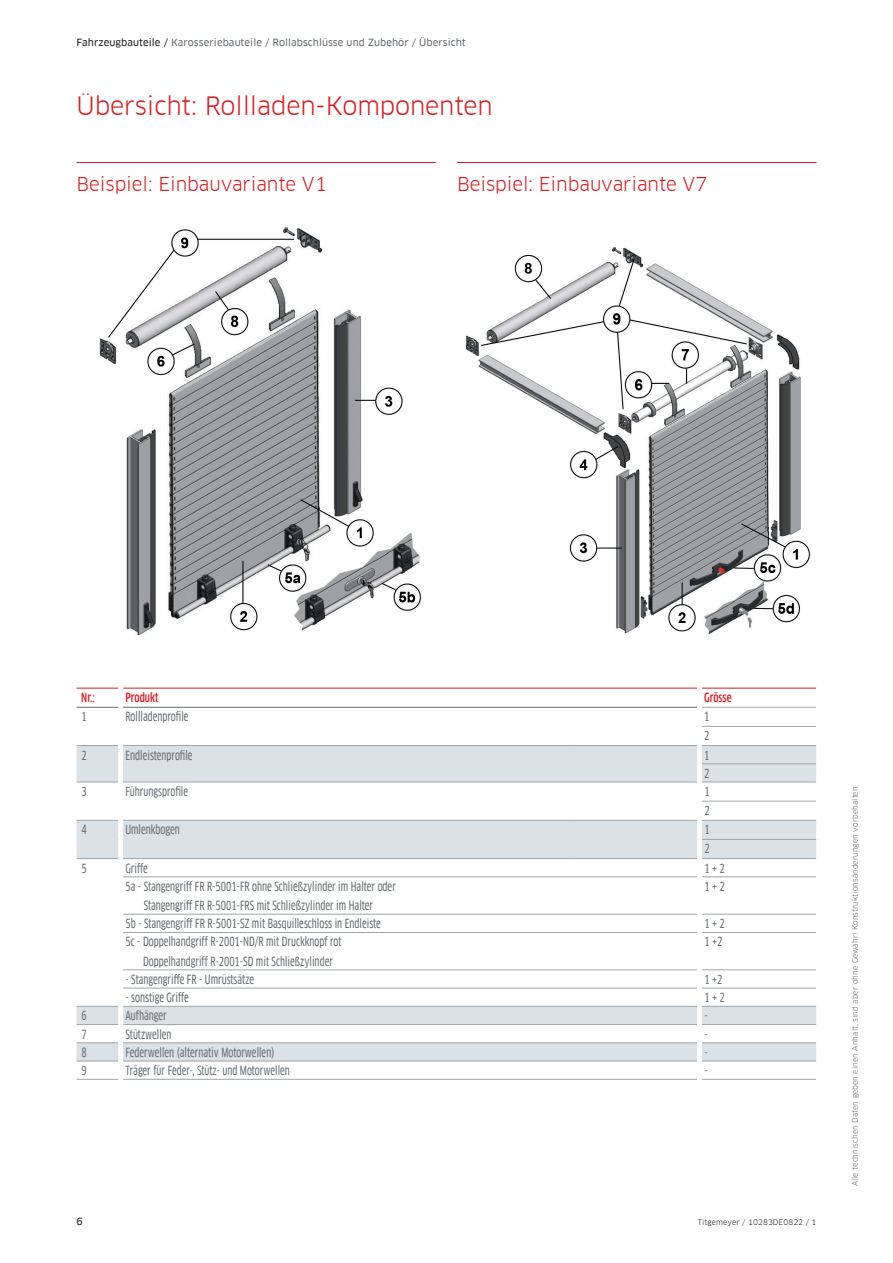
<style>
.page{position:relative;width:893px;height:1263px;background:#fff}
.page>*{position:absolute;margin:0;border:0;box-sizing:border-box;transform-origin:0 0}
.t1{font:24.75px "Clan Offc Pro";letter-spacing:-.005em;color:#d81c23}
.t2{font:18.75px "Clan Offc Pro";letter-spacing:-.005em;color:#d81c23}
.t3{font:12.3px/19.2px "Clan Offc Pro Cond News";color:#666b70}
.t4{font:500 condensed 12.3px "Clan Offc Pro";color:#d81c23}
.t5{font:9.75px "Clan Offc Pro News";letter-spacing:.01em;color:#666b70}
.t6{font:9.75px "Clan Offc Pro News";color:#231f20}
.t7{font:7.5px "Clan Offc Pro";letter-spacing:.01em;color:#666b70}
.t8{font:7.5px "Clan Offc Pro";letter-spacing:.01em;color:#231f20}
.s1{color:#231f20}
</style>
<div class="page">
<hr style="left:77px;top:162px;width:359px;height:1px;background:#d81c23">
<hr style="left:457px;top:162px;width:359px;height:1px;background:#d81c23">
<svg style="left:77px;top:746px;width:739px;height:315px"></svg>
<hr style="left:77px;top:688px;width:41px;height:1px;background:#d81c23">
<hr style="left:123px;top:688px;width:448px;height:1px;background:#d81c23">
<hr style="left:571px;top:688px;width:126px;height:1px;background:#d81c23">
<hr style="left:702px;top:688px;width:114px;height:1px;background:#d81c23">
<hr style="left:77px;top:707px;width:41px;height:1px;background:#666b70">
<hr style="left:123px;top:707px;width:448px;height:1px;background:#666b70">
<hr style="left:571px;top:707px;width:126px;height:1px;background:#666b70">
<hr style="left:77px;top:745px;width:41px;height:1px;background:#9da5ab">
<hr style="left:123px;top:745px;width:448px;height:1px;background:#9da5ab">
<hr style="left:571px;top:745px;width:126px;height:1px;background:#9da5ab">
<hr style="left:77px;top:782px;width:41px;height:1px;background:#9da5ab">
<hr style="left:123px;top:782px;width:448px;height:1px;background:#9da5ab">
<hr style="left:571px;top:782px;width:126px;height:1px;background:#9da5ab">
<hr style="left:77px;top:820px;width:41px;height:1px;background:#9da5ab">
<hr style="left:123px;top:820px;width:448px;height:1px;background:#9da5ab">
<hr style="left:571px;top:820px;width:126px;height:1px;background:#9da5ab">
<hr style="left:77px;top:858px;width:41px;height:1px;background:#9da5ab">
<hr style="left:123px;top:858px;width:448px;height:1px;background:#9da5ab">
<hr style="left:571px;top:858px;width:126px;height:1px;background:#9da5ab">
<hr style="left:123px;top:876px;width:448px;height:1px;background:#9da5ab">
<hr style="left:571px;top:876px;width:126px;height:1px;background:#9da5ab">
<hr style="left:123px;top:914px;width:448px;height:1px;background:#9da5ab">
<hr style="left:571px;top:914px;width:126px;height:1px;background:#9da5ab">
<hr style="left:123px;top:932px;width:448px;height:1px;background:#9da5ab">
<hr style="left:571px;top:932px;width:126px;height:1px;background:#9da5ab">
<hr style="left:123px;top:969px;width:448px;height:1px;background:#9da5ab">
<hr style="left:571px;top:969px;width:126px;height:1px;background:#9da5ab">
<hr style="left:123px;top:988px;width:448px;height:1px;background:#9da5ab">
<hr style="left:571px;top:988px;width:126px;height:1px;background:#9da5ab">
<hr style="left:77px;top:1006px;width:41px;height:1px;background:#9da5ab">
<hr style="left:123px;top:1006px;width:448px;height:1px;background:#9da5ab">
<hr style="left:571px;top:1006px;width:126px;height:1px;background:#9da5ab">
<hr style="left:77px;top:1024px;width:41px;height:1px;background:#9da5ab">
<hr style="left:123px;top:1024px;width:448px;height:1px;background:#9da5ab">
<hr style="left:571px;top:1024px;width:126px;height:1px;background:#9da5ab">
<hr style="left:77px;top:1042px;width:41px;height:1px;background:#9da5ab">
<hr style="left:123px;top:1042px;width:448px;height:1px;background:#9da5ab">
<hr style="left:571px;top:1042px;width:126px;height:1px;background:#9da5ab">
<hr style="left:77px;top:1061px;width:41px;height:1px;background:#9da5ab">
<hr style="left:123px;top:1061px;width:448px;height:1px;background:#9da5ab">
<hr style="left:571px;top:1061px;width:126px;height:1px;background:#9da5ab">
<hr style="left:77px;top:1079px;width:41px;height:1px;background:#9da5ab">
<hr style="left:123px;top:1079px;width:448px;height:1px;background:#9da5ab">
<hr style="left:571px;top:1079px;width:126px;height:1px;background:#9da5ab">
<hr style="left:702px;top:707px;width:114px;height:1px;background:#9da5ab">
<hr style="left:702px;top:726px;width:114px;height:1px;background:#9da5ab">
<hr style="left:702px;top:745px;width:114px;height:1px;background:#9da5ab">
<hr style="left:702px;top:763px;width:114px;height:1px;background:#9da5ab">
<hr style="left:702px;top:782px;width:114px;height:1px;background:#9da5ab">
<hr style="left:702px;top:801px;width:114px;height:1px;background:#9da5ab">
<hr style="left:702px;top:820px;width:114px;height:1px;background:#9da5ab">
<hr style="left:702px;top:839px;width:114px;height:1px;background:#9da5ab">
<hr style="left:702px;top:858px;width:114px;height:1px;background:#9da5ab">
<hr style="left:702px;top:876px;width:114px;height:1px;background:#9da5ab">
<hr style="left:702px;top:914px;width:114px;height:1px;background:#9da5ab">
<hr style="left:702px;top:932px;width:114px;height:1px;background:#9da5ab">
<hr style="left:702px;top:969px;width:114px;height:1px;background:#9da5ab">
<hr style="left:702px;top:988px;width:114px;height:1px;background:#9da5ab">
<hr style="left:702px;top:1006px;width:114px;height:1px;background:#9da5ab">
<hr style="left:702px;top:1024px;width:114px;height:1px;background:#9da5ab">
<hr style="left:702px;top:1042px;width:114px;height:1px;background:#9da5ab">
<hr style="left:702px;top:1061px;width:114px;height:1px;background:#9da5ab">
<hr style="left:702px;top:1079px;width:114px;height:1px;background:#9da5ab">
<div style="left:118px;top:745px;width:5px;height:19px;background:#fff"></div>
<div style="left:697px;top:745px;width:5px;height:19px;background:#fff"></div>
<div style="left:118px;top:764px;width:5px;height:18px;background:#fff"></div>
<div style="left:697px;top:764px;width:5px;height:18px;background:#fff"></div>
<div style="left:118px;top:782px;width:5px;height:19px;background:#fff"></div>
<div style="left:697px;top:782px;width:5px;height:19px;background:#fff"></div>
<div style="left:118px;top:801px;width:5px;height:19px;background:#fff"></div>
<div style="left:697px;top:801px;width:5px;height:19px;background:#fff"></div>
<div style="left:118px;top:820px;width:5px;height:19px;background:#fff"></div>
<div style="left:697px;top:820px;width:5px;height:19px;background:#fff"></div>
<div style="left:118px;top:839px;width:5px;height:19px;background:#fff"></div>
<div style="left:697px;top:839px;width:5px;height:19px;background:#fff"></div>
<div style="left:118px;top:858px;width:5px;height:19px;background:#fff"></div>
<div style="left:697px;top:858px;width:5px;height:19px;background:#fff"></div>
<div style="left:118px;top:877px;width:5px;height:37px;background:#fff"></div>
<div style="left:697px;top:877px;width:5px;height:37px;background:#fff"></div>
<div style="left:118px;top:914px;width:5px;height:18px;background:#fff"></div>
<div style="left:697px;top:914px;width:5px;height:18px;background:#fff"></div>
<div style="left:118px;top:932px;width:5px;height:38px;background:#fff"></div>
<div style="left:697px;top:932px;width:5px;height:38px;background:#fff"></div>
<div style="left:118px;top:970px;width:5px;height:18px;background:#fff"></div>
<div style="left:697px;top:970px;width:5px;height:18px;background:#fff"></div>
<div style="left:118px;top:988px;width:5px;height:18px;background:#fff"></div>
<div style="left:697px;top:988px;width:5px;height:18px;background:#fff"></div>
<div style="left:118px;top:1006px;width:5px;height:18px;background:#fff"></div>
<div style="left:697px;top:1006px;width:5px;height:18px;background:#fff"></div>
<div style="left:118px;top:1024px;width:5px;height:19px;background:#fff"></div>
<div style="left:697px;top:1024px;width:5px;height:19px;background:#fff"></div>
<div style="left:118px;top:1043px;width:5px;height:18px;background:#fff"></div>
<div style="left:697px;top:1043px;width:5px;height:18px;background:#fff"></div>
<img style="left:99px;top:227px;width:323px;height:409px">
<img style="left:465px;top:247px;width:346px;height:388px">
<p class="t5" style="left:77px;top:37px;width:391px"><span class="s1">Fahrzeugbauteile /</span> Karosseriebauteile / Rollabschlüsse und Zubehör / Übersicht</p>
<h1 class="t1" style="left:77px;top:91px;width:418px">Übersicht: Rollladen-Komponenten</h1>
<h2 class="t2" style="left:77px;top:173px;width:252px">Beispiel: Einbauvariante V1</h2>
<h2 class="t2" style="left:457px;top:173px;width:252px">Beispiel: Einbauvariante V7</h2>
<p class="t4" style="left:81px;top:691px;width:15px">Nr.:</p>
<p class="t4" style="left:125px;top:691px;width:35px">Produkt</p>
<p class="t4" style="left:704px;top:691px;width:29px">Grösse</p>
<p class="t3" style="left:81px;top:707px;width:7px">1</p>
<p class="t3" style="left:125px;top:707px;width:65px">Rollladenprofile</p>
<p class="t3" style="left:704px;top:707px;width:7px">1<br>2</p>
<p class="t3" style="left:81px;top:745px;width:7px">2</p>
<p class="t3" style="left:125px;top:745px;width:69px">Endleistenprofile</p>
<p class="t3" style="left:704px;top:746px;width:7px;line-height:18.3px">1<br>2</p>
<p class="t3" style="left:81px;top:782px;width:7px">3</p>
<p class="t3" style="left:125px;top:782px;width:64px">Führungsprofile</p>
<p class="t3" style="left:704px;top:782px;width:7px">1<br>2</p>
<p class="t3" style="left:81px;top:820px;width:7px">4</p>
<p class="t3" style="left:125px;top:820px;width:56px">Umlenkbogen</p>
<p class="t3" style="left:704px;top:820px;width:7px">1<br>2</p>
<p class="t3" style="left:81px;top:858px;width:7px">5</p>
<p class="t3" style="left:125px;top:858px;width:24px">Griffe</p>
<p class="t3" style="left:704px;top:858px;width:22px">1 + 2</p>
<p class="t3" style="left:125px;top:877px;width:272px;text-align:center">5a - Stangengriff FR R-5001-FR ohne Schließzylinder im Halter oder<br>Stangengriff FR R-5001-FRS mit Schließzylinder im Halter</p>
<p class="t3" style="left:704px;top:877px;width:22px">1 + 2</p>
<p class="t3" style="left:125px;top:914px;width:257px">5b - Stangengriff FR R-5001-SZ mit Basquilleschloss in Endleiste</p>
<p class="t3" style="left:704px;top:914px;width:22px">1 + 2</p>
<p class="t3" style="left:143px;top:932px;width:200px;text-indent:-18px">5c - Doppelhandgriff R-2001-ND/R mit Druckknopf rot<br>Doppelhandgriff R-2001-SD mit Schließzylinder</p>
<p class="t3" style="left:704px;top:932px;width:19px">1 +2</p>
<p class="t3" style="left:125px;top:970px;width:130px">- Stangengriffe FR - Umrüstsätze</p>
<p class="t3" style="left:704px;top:970px;width:19px">1 +2</p>
<p class="t3" style="left:125px;top:988px;width:65px">- sonstige Griffe</p>
<p class="t3" style="left:704px;top:988px;width:22px">1 + 2</p>
<p class="t3" style="left:81px;top:1006px;width:7px">6</p>
<p class="t3" style="left:126px;top:1006px;width:43px">Aufhänger</p>
<p class="t3" style="left:704px;top:1006px;width:5px">-</p>
<p class="t3" style="left:81px;top:1024px;width:7px">7</p>
<p class="t3" style="left:126px;top:1024px;width:48px">Stützwellen</p>
<p class="t3" style="left:704px;top:1024px;width:5px">-</p>
<p class="t3" style="left:81px;top:1043px;width:7px">8</p>
<p class="t3" style="left:126px;top:1043px;width:150px">Federwellen (alternativ Motorwellen)</p>
<p class="t3" style="left:704px;top:1043px;width:5px">-</p>
<p class="t3" style="left:81px;top:1061px;width:7px">9</p>
<p class="t3" style="left:126px;top:1061px;width:166px">Träger für Feder-, Stütz- und Motorwellen</p>
<p class="t3" style="left:704px;top:1061px;width:5px">-</p>
<p class="t6" style="left:77px;top:1215px;width:8px">6</p>
<p class="t8" style="left:698px;top:1217px;width:120px">Titgemeyer / 10283DE0822 / 1</p>
<p class="t7" style="left:850px;top:1186px;width:403px;rotate:-90deg">Alle technischen Daten geben einen Anhalt, sind aber ohne Gewähr! Konstruktionsänderungen vorbehalten.</p>
</div>
